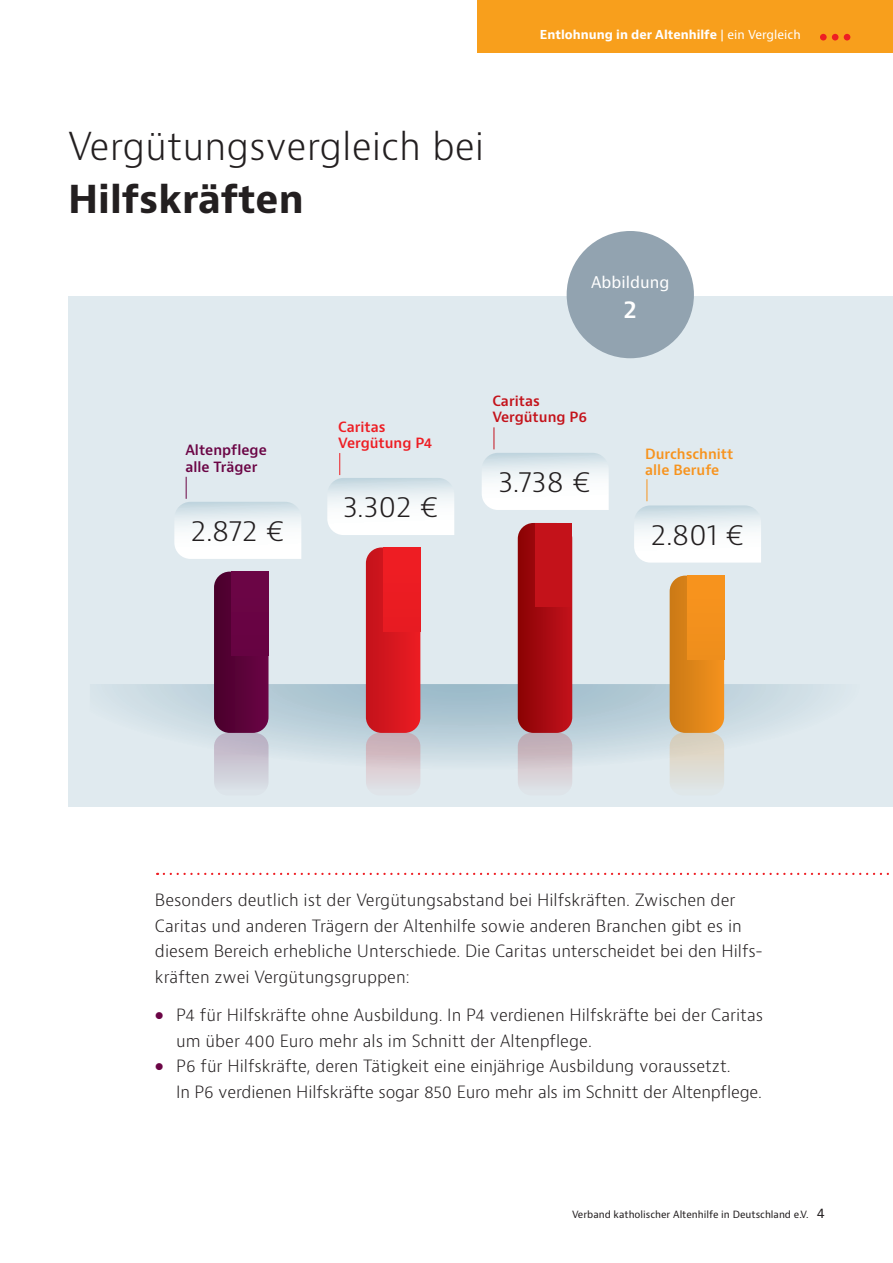
<style>
.page{position:relative;width:893px;height:1263px;background:#fff}
.page>*{position:absolute;margin:0;border:0;box-sizing:border-box;transform-origin:0 0}
.t1{font:300 37.5px "Bernino Sans";color:#231f20}
.t2{font:700 37.5px "Bernino Sans";color:#231f20}
.t3{font:300 28.65px "Bernino Sans";letter-spacing:-.005em;color:#231f20}
.t4{font:600 24px "Bernino Sans";color:#fff}
.t5{font:300 16.5px/25.5px "Bernino Sans";color:#231f20}
.t6{font:15.75px "Bernino Sans";color:#fff}
.t7{font:600 13.8px/16.5px "Bernino Sans";color:#f7931d}
.t8{font:600 13.8px/16.5px "Bernino Sans";color:#6b0545}
.t9{font:600 13.8px/16.5px "Bernino Sans";color:#ee1d23}
.t10{font:600 13.8px/16.5px "Bernino Sans";color:#c4121a}
.t11{font:700 12px "Bernino Sans";color:#fff}
.t12{font:9.75px "Bernino Sans";color:#231f20}
.s1{font-weight:400}
.s2{color:#6b0545}
.s3{font-size:13.5px}
</style>
<div class="page">
<div style="left:477px;top:0;width:416px;height:53px;background:#f89f1c"></div>
<div style="left:820px;top:34px;width:7px;height:7px;background:#ee1d23;border-radius:50%"></div>
<div style="left:832px;top:34px;width:6px;height:7px;background:#ee1d23;border-radius:50%"></div>
<div style="left:844px;top:34px;width:6px;height:7px;background:#ee1d23;border-radius:50%"></div>
<div style="left:68px;top:296px;width:825px;height:511px;background:#e0eaef"></div>
<svg style="left:101px;top:684px;width:723px;height:85px"></svg>
<svg style="left:174px;top:477px;width:127px;height:82px"></svg>
<svg style="left:327px;top:453px;width:127px;height:82px"></svg>
<svg style="left:482px;top:427px;width:127px;height:83px"></svg>
<svg style="left:634px;top:479px;width:127px;height:84px"></svg>
<svg style="left:670px;top:576px;width:54px;height:211px;background:#e19e4a"></svg>
<svg style="left:518px;top:523px;width:54px;height:264px;background:#b23339"></svg>
<svg style="left:366px;top:547px;width:54px;height:240px;background:#d94148"></svg>
<svg style="left:214px;top:572px;width:55px;height:216px;background:#7b3864"></svg>
<div style="left:567px;top:231px;width:127px;height:127px;background:#92a3b0;border-radius:50%"></div>
<svg style="left:164px;top:873px;width:725px;height:2px"></svg>
<p class="t11" style="left:540px;top:27px;width:262px">Entlohnung in der Altenhilfe <span class="s1">| ein Vergleich</span></p>
<h1 class="t1" style="left:68px;top:122px;width:418px">Vergütungsvergleich bei</h1>
<h1 class="t2" style="left:68px;top:175px;width:237px">Hilfskräften</h1>
<p class="t6" style="left:591px;top:272px;width:80px">Abbildung</p>
<h3 class="t4" style="left:624px;top:294px;width:15px">2</h3>
<p class="t8" style="left:185px;top:442px;width:83px">Altenpflege alle Träger</p>
<h2 class="t3" style="left:191px;top:512px;width:95px">2.872 €</h2>
<p class="t9" style="left:338px;top:419px;width:96px">Caritas<br>Vergütung P4</p>
<h2 class="t3" style="left:343px;top:488px;width:97px">3.302 €</h2>
<p class="t10" style="left:492px;top:392px;width:96px">Caritas<br>Vergütung P6</p>
<h2 class="t3" style="left:499px;top:463px;width:94px">3.738 €</h2>
<p class="t7" style="left:645px;top:446px;width:90px">Durchschnitt alle Berufe</p>
<h2 class="t3" style="left:651px;top:515px;width:95px">2.801 €</h2>
<p class="t5" style="left:155px;top:888px;width:609px">Besonders deutlich ist der Vergütungsabstand bei Hilfskräften. Zwischen der Caritas und anderen Trägern der Altenhilfe sowie anderen Branchen gibt es in diesem Bereich erhebliche Unterschiede. Die Caritas unterscheidet bei den Hilfs&shy;kräften zwei Vergütungsgruppen:</p>
<p class="t5" style="left:176px;top:1003px;width:588px;text-indent:-21px"><span class="s2">●</span> P4 für Hilfskräfte ohne Ausbildung. In P4 verdienen Hilfskräfte bei der Caritas um über 400 Euro mehr als im Schnitt der Altenpflege.</p>
<p class="t5" style="left:176px;top:1054px;width:587px;text-indent:-21px"><span class="s2">●</span> P6 für Hilfskräfte, deren Tätigkeit eine einjährige Ausbildung voraussetzt.<br>In P6 verdienen Hilfskräfte sogar 850 Euro mehr als im Schnitt der Altenpflege.</p>
<p class="t12" style="left:572px;top:1207px;width:254px">Verband katholischer Altenhilfe in Deutschland e.V. <span class="s3">4</span></p>
</div>
